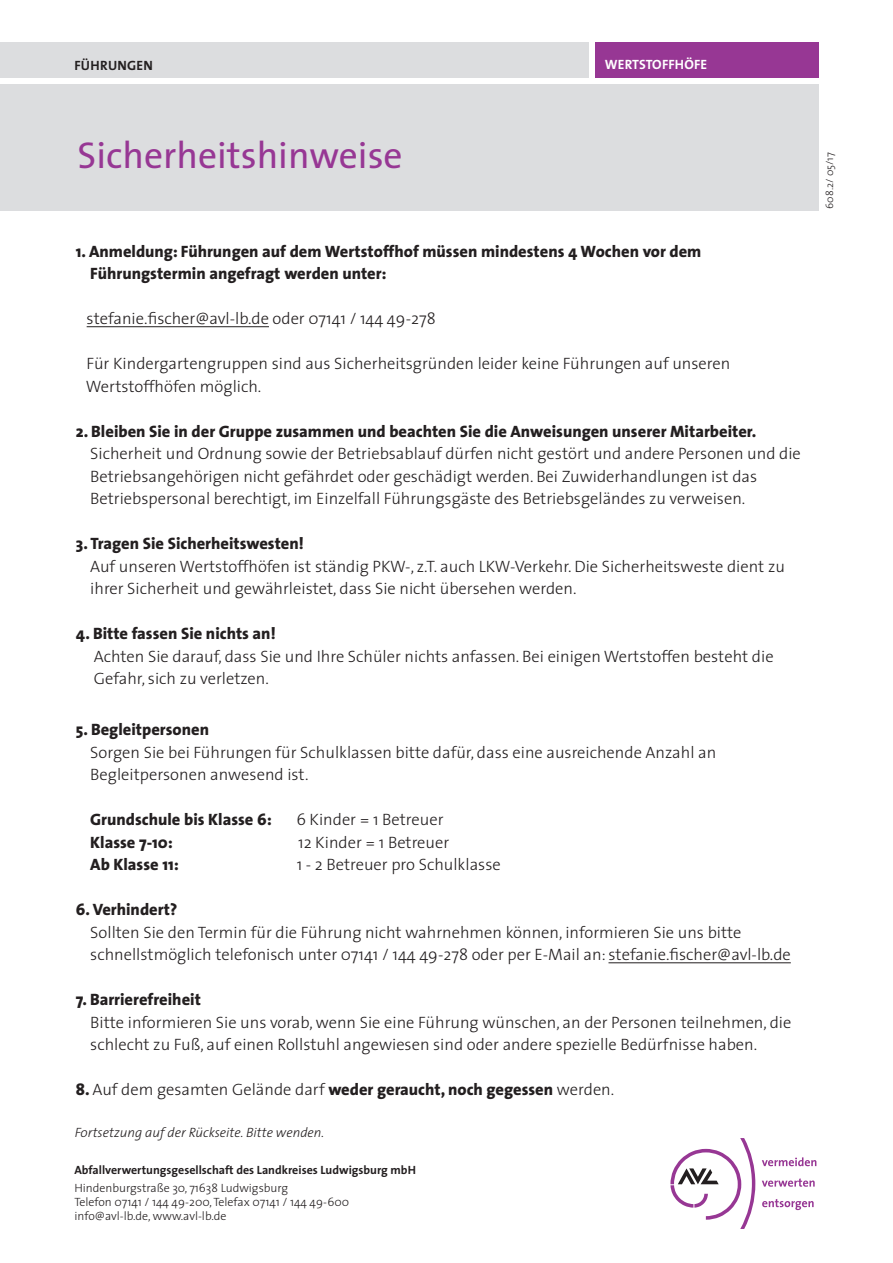
<style>
.page{position:relative;width:893px;height:1263px;background:#fff}
.page>*{position:absolute;margin:0;border:0;box-sizing:border-box;transform-origin:0 0}
.head_lila{font:37.5px "The Sans";color:#973794}
.text_11{font:300 16.5px "The Sans";color:#231f20}
.text_11-2{font:800 16.5px/22.5px "The Sans";color:#231f20}
.text_11-3{font:italic 300 13.5px "The Sans";color:#231f20}
.t1{font:700 13.5px "The Sans";letter-spacing:.015em;color:#fff}
.t2{font:700 13.5px "The Sans";letter-spacing:.015em;color:#231f20}
.t3{font:300 12px/14.4px "The Sans";color:#231f20}
.t4{font:700 12px "The Sans";color:#231f20}
.fraktion{font:300 10.5px "The Sans";color:#231f20}
.s1{font-weight:800}
</style>
<div class="page">
<svg style="left:762px;top:1157px;width:54px;height:9px"></svg>
<svg style="left:762px;top:1178px;width:53px;height:9px"></svg>
<svg style="left:762px;top:1199px;width:52px;height:11px"></svg>
<svg style="left:670px;top:1138px;width:85px;height:91px"></svg>
<div style="left:0;top:84px;width:819px;height:126px;background:#dcdddf"></div>
<div style="left:595px;top:42px;width:224px;height:36px;background:#973794"></div>
<div style="left:0;top:42px;width:589px;height:36px;background:#dcdddf"></div>
<hr style="left:87px;top:326px;width:182px;height:1px;background:#231f20">
<hr style="left:608px;top:962px;width:183px;height:1px;background:#231f20">
<p class="t2" style="left:75px;top:54px;width:80px">FÜHRUNGEN</p>
<p class="t1" style="left:605px;top:53px;width:104px">WERTSTOFFHÖFE</p>
<p class="head_lila" style="left:78px;top:124px;width:327px">Sicherheitshinweise</p>
<p class="text_11-2" style="left:90px;top:239px;width:613px;text-indent:-14px">1. Anmeldung: Führungen auf dem Wertstoffhof müssen mindestens 4 Wochen vor dem<br>Führungstermin angefragt werden unter:</p>
<p class="text_11" style="left:87px;top:305px;width:351px">stefanie.fischer@avl-lb.de oder 07141 / 144 49-278</p>
<p class="text_11" style="left:87px;top:350px;width:645px">Für Kindergartengruppen sind aus Sicherheitsgründen leider keine Führungen auf unseren</p>
<p class="text_11" style="left:86px;top:372px;width:177px">Wertstoffhöfen möglich.</p>
<p class="text_11-2" style="left:76px;top:419px;width:682px">2. Bleiben Sie in der Gruppe zusammen und beachten Sie die Anweisungen unserer Mitarbeiter.</p>
<p class="text_11" style="left:90px;top:440px;width:712px">Sicherheit und Ordnung sowie der Betriebsablauf dürfen nicht gestört und andere Personen und die</p>
<p class="text_11" style="left:90px;top:462px;width:668px">Betriebsangehörigen nicht gefährdet oder geschädigt werden. Bei Zuwiderhandlungen ist das</p>
<p class="text_11" style="left:90px;top:485px;width:657px">Betriebspersonal berechtigt, im Einzelfall Führungsgäste des Betriebsgeländes zu verweisen.</p>
<p class="text_11-2" style="left:76px;top:532px;width:230px">3. Tragen Sie Sicherheitswesten!</p>
<p class="text_11" style="left:90px;top:552px;width:696px">Auf unseren Wertstoffhöfen ist ständig PKW-, z.T. auch LKW-Verkehr. Die Sicherheitsweste dient zu</p>
<p class="text_11" style="left:90px;top:575px;width:488px">ihrer Sicherheit und gewährleistet, dass Sie nicht übersehen werden.</p>
<p class="text_11-2" style="left:76px;top:622px;width:201px">4. Bitte fassen Sie nichts an!</p>
<p class="text_11" style="left:94px;top:642px;width:681px">Achten Sie darauf, dass Sie und Ihre Schüler nichts anfassen. Bei einigen Wertstoffen besteht die</p>
<p class="text_11" style="left:94px;top:665px;width:177px">Gefahr, sich zu verletzen.</p>
<p class="text_11-2" style="left:76px;top:718px;width:135px">5. Begleitpersonen</p>
<p class="text_11" style="left:90px;top:738px;width:628px">Sorgen Sie bei Führungen für Schulklassen bitte dafür, dass eine ausreichende Anzahl an</p>
<p class="text_11" style="left:90px;top:761px;width:220px">Begleitpersonen anwesend ist.</p>
<p class="text_11-2" style="left:90px;top:808px;width:183px">Grundschule bis Klasse 6:</p>
<p class="text_11" style="left:296px;top:806px;width:149px">6 Kinder = 1 Betreuer</p>
<p class="text_11-2" style="left:90px;top:830px;width:84px">Klasse 7-10:</p>
<p class="text_11" style="left:298px;top:828px;width:153px">12 Kinder = 1 Betreuer</p>
<p class="text_11-2" style="left:90px;top:853px;width:90px">Ab Klasse 11:</p>
<p class="text_11" style="left:297px;top:851px;width:205px">1 - 2 Betreuer pro Schulklasse</p>
<p class="text_11-2" style="left:76px;top:898px;width:103px">6. Verhindert?</p>
<p class="text_11" style="left:90px;top:918px;width:653px">Sollten Sie den Termin für die Führung nicht wahrnehmen können, informieren Sie uns bitte</p>
<p class="text_11" style="left:90px;top:941px;width:702px">schnellstmöglich telefonisch unter 07141 / 144 49-278 oder per E-Mail an: stefanie.fischer@avl-lb.de</p>
<p class="text_11-2" style="left:76px;top:988px;width:127px">7. Barrierefreiheit</p>
<p class="text_11" style="left:90px;top:1008px;width:703px">Bitte informieren Sie uns vorab, wenn Sie eine Führung wünschen, an der Personen teilnehmen, die</p>
<p class="text_11" style="left:90px;top:1031px;width:668px">schlecht zu Fuß, auf einen Rollstuhl angewiesen sind oder andere spezielle Bedürfnisse haben.</p>
<p class="text_11" style="left:76px;top:1076px;width:540px"><span class="s1">8.</span> Auf dem gesamten Gelände darf <span class="s1">weder geraucht, noch gegessen</span> werden.</p>
<p class="text_11-3" style="left:75px;top:1122px;width:251px">Fortsetzung auf der Rückseite. Bitte wenden.</p>
<p class="t4" style="left:74px;top:1160px;width:343px">Abfallverwertungsgesellschaft des Landkreises Ludwigsburg mbH</p>
<p class="t3" style="left:74px;top:1180px;width:276px">Hindenburgstraße 30, 71638 Ludwigsburg<br>Telefon 07141 / 144 49-200, Telefax 07141 / 144 49-600 info@avl-lb.de, www.avl-lb.de</p>
<p class="fraktion" style="left:821px;top:209px;width:58px;rotate:-90deg">608.2/ 05/17</p>
</div>
